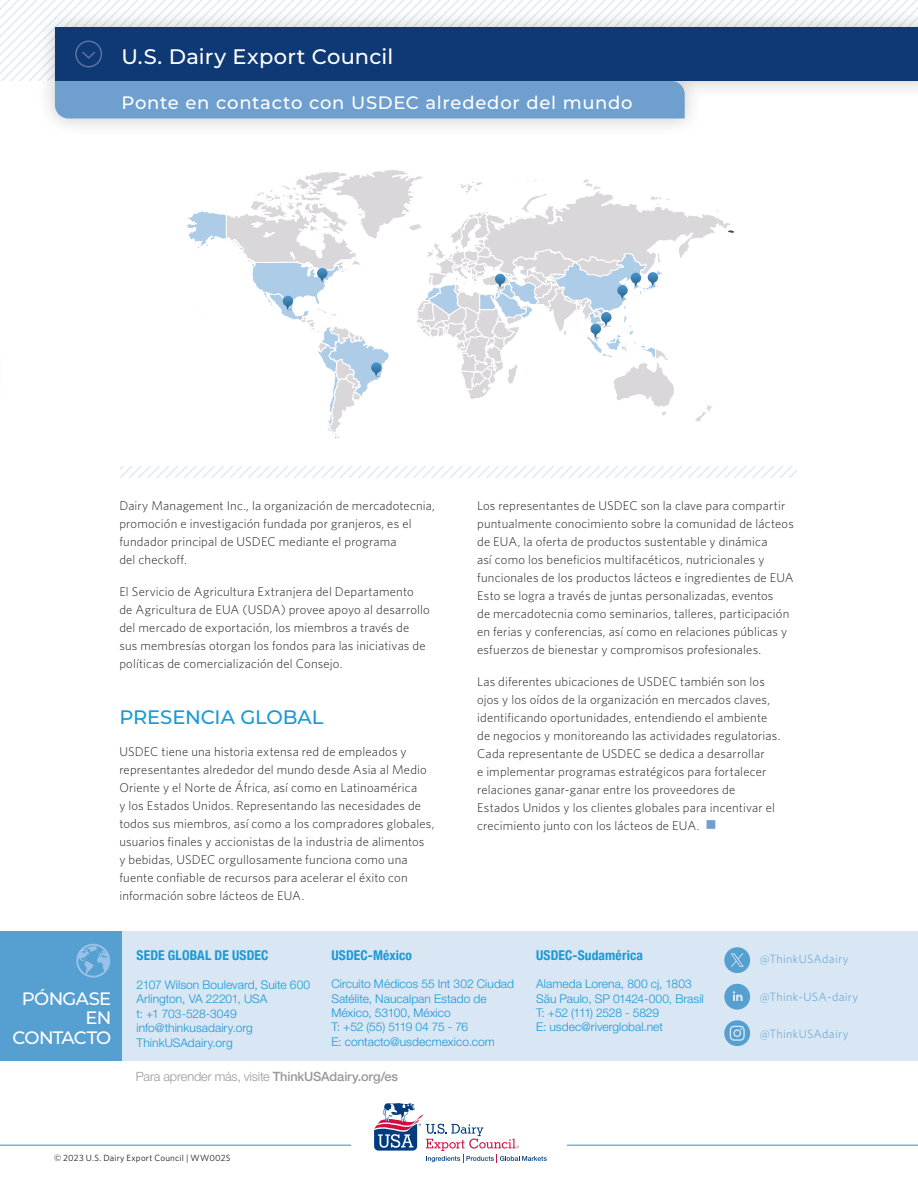
<style>
.page{position:relative;width:918px;height:1188px;background:#fff}
.page>*{position:absolute;margin:0;border:0;box-sizing:border-box;transform-origin:0 0}
.t1{font:100 21px "Montserrat";letter-spacing:.01em;color:#fff}
.Subtitle{font:300 21px/25.2px "Helvetica Neue LT";letter-spacing:.015em;color:#fff}
.Body_Copy_Level_1_Su{font:100 19.5px "Montserrat";letter-spacing:-.005em;color:#1999d6}
.Subtitle_Interior{font:100 18px "Montserrat";letter-spacing:.04em;color:#fff}
.Subtitle-2{font:100 18px "Montserrat";letter-spacing:-.04em;color:#fff}
.Contact_Info_Body_Co{font:700 condensed 13.5px "Helvetica Neue";letter-spacing:.01em;color:#1999d6}
.Body_Copy{font:300 12.75px/18px "Whitney HTF";letter-spacing:.015em;color:#231f20}
.Contact_Info_Body_Co-2{font:300 12.75px "Helvetica Neue LT";letter-spacing:-.01em;color:#98999b}
.Contact_Info_Body_Co-3{font:300 12px/14.4px "Helvetica Neue LT";letter-spacing:.005em;color:#1999d6}
.Contact_Info_Body_Co-4{font:300 12px "Whitney";letter-spacing:.03em;color:#559fd1}
.Contact_Info_Body_Co-5{font:300 12px "Helvetica Neue LT";letter-spacing:-.04em;color:#1999d6}
.Contact_Info_Body_Co-6{font:300 12px "Helvetica Neue LT";letter-spacing:-.02em;color:#1999d6}
.Body_Copy-2{font:9px "Whitney HTF";letter-spacing:.025em;color:#231f20}
.s1{color:#6e9fcf}
.s2{font-family:"Helvetica Neue";font-weight:500}
</style>
<div class="page">
<svg style="left:374px;top:1103px;width:173px;height:60px"></svg>
<div style="left:36px;top:8px;width:882px;height:129px;background:#231f20;opacity:.25"></div>
<svg style="left:0;top:0;width:918px;height:118px"></svg>
<hr style="left:0;top:1145px;width:351px;height:1px;background:#1999d6">
<hr style="left:567px;top:1145px;width:351px;height:1px;background:#1999d6">
<svg style="left:186px;top:170px;width:548px;height:269px"></svg>
<svg style="left:121px;top:467px;width:675px;height:11px"></svg>
<div style="left:0;top:932px;width:918px;height:129px;background:#d9e6f3"></div>
<div style="left:0;top:932px;width:121px;height:129px;background:#559fd1"></div>
<svg style="left:76px;top:944px;width:34px;height:34px"></svg>
<svg style="left:724px;top:1020px;width:26px;height:26px"></svg>
<svg style="left:724px;top:984px;width:26px;height:26px"></svg>
<svg style="left:724px;top:947px;width:26px;height:26px"></svg>
<h1 class="t1" style="left:122px;top:43px;width:273px">U.S. Dairy Export Council</h1>
<p class="Subtitle_Interior" style="left:122px;top:90px;width:513px">Ponte en contacto con USDEC alrededor del mundo</p>
<p class="Body_Copy" style="left:119px;top:497px;width:317px">Dairy Management Inc., la organización de mercadotecnia, promoción e investigación fundada por granjeros, es el fundador principal de USDEC mediante el programa<br>del checkoff.</p>
<p class="Body_Copy" style="left:119px;top:582px;width:312px">El Servicio de Agricultura Extranjera del Departamento de Agricultura de EUA (USDA) provee apoyo al desarrollo del mercado de exportación, los miembros a través de sus membresías otorgan los fondos para las iniciativas de políticas de comercialización del Consejo.</p>
<p class="Body_Copy_Level_1_Su" style="left:119px;top:704px;width:205px">PRESENCIA GLOBAL</p>
<p class="Body_Copy" style="left:119px;top:742px;width:317px">USDEC tiene una historia extensa red de empleados y representantes alrededor del mundo desde Asia al Medio Oriente y el Norte de África, así como en Latinoamérica<br>y los Estados Unidos. Representando las necesidades de todos sus miembros, así como a los compradores globales, usuarios finales y accionistas de la industria de alimentos<br>y bebidas, USDEC orgullosamente funciona como una fuente confiable de recursos para acelerar el éxito con información sobre lácteos de EUA.</p>
<p class="Body_Copy" style="left:477px;top:497px;width:318px">Los representantes de USDEC son la clave para compartir puntualmente conocimiento sobre la comunidad de lácteos de EUA, la oferta de productos sustentable y dinámica<br>así como los beneficios multifacéticos, nutricionales y funcionales de los productos lácteos e ingredientes de EUA Esto se logra a través de juntas personalizadas, eventos<br>de mercadotecnia como seminarios, talleres, participación en ferias y conferencias, así como en relaciones públicas y esfuerzos de bienestar y compromisos profesionales.</p>
<p class="Body_Copy" style="left:477px;top:672px;width:305px">Las diferentes ubicaciones de USDEC también son los ojos y los oídos de la organización en mercados claves, identificando oportunidades, entendiendo el ambiente de negocios y monitoreando las actividades regulatorias.<br>Cada representante de USDEC se dedica a desarrollar<br>e implementar programas estratégicos para fortalecer relaciones ganar-ganar entre los proveedores de Estados Unidos y los clientes globales para incentivar el crecimiento junto con los lácteos de EUA. <span class="s1">■</span></p>
<p class="Subtitle-2" style="left:22px;top:987px;width:91px">PÓNGASE</p>
<p class="Subtitle-2" style="left:86px;top:1006px;width:27px">EN</p>
<p class="Subtitle-2" style="left:13px;top:1026px;width:100px">CONTACTO</p>
<p class="Subtitle" style="left:29px;top:997px;width:73px">GET IN<br>TOUCH</p>
<p class="Contact_Info_Body_Co" style="left:137px;top:944px;width:133px">SEDE GLOBAL DE USDEC</p>
<p class="Contact_Info_Body_Co-3" style="left:137px;top:977px;width:175px">2107 Wilson Boulevard, Suite 600</p>
<p class="Contact_Info_Body_Co-3" style="left:137px;top:992px;width:132px">Arlington, VA 22201, USA</p>
<p class="Contact_Info_Body_Co-3" style="left:137px;top:1006px;width:102px">t: +1 703-528-3049</p>
<p class="Contact_Info_Body_Co-3" style="left:137px;top:1021px;width:118px">info@thinkusadairy.org</p>
<p class="Contact_Info_Body_Co-3" style="left:137px;top:1035px;width:98px">ThinkUSAdairy.org</p>
<p class="Contact_Info_Body_Co" style="left:331px;top:944px;width:82px">USDEC-México</p>
<p class="Contact_Info_Body_Co-3" style="left:331px;top:976px;width:184px">Circuito Médicos 55 Int 302 Ciudad<br>Satélite, Naucalpan Estado de<br>México, 53100, México</p>
<p class="Contact_Info_Body_Co-5" style="left:331px;top:1020px;width:138px">T: +52 (55) 5119 04 75 - 76</p>
<p class="Contact_Info_Body_Co-3" style="left:331px;top:1034px;width:165px">E: contacto@usdecmexico.com</p>
<p class="Contact_Info_Body_Co-2" style="left:136px;top:1069px;width:264px">Para aprender más, visite <span class="s2">ThinkUSAdairy.org/es</span></p>
<p class="Contact_Info_Body_Co" style="left:536px;top:944px;width:108px">USDEC-Sudamérica</p>
<p class="Contact_Info_Body_Co-3" style="left:536px;top:976px;width:157px">Alameda Lorena, 800 cj, 1803</p>
<p class="Contact_Info_Body_Co-3" style="left:536px;top:991px;width:169px">Sãu Paulo, SP 01424-000, Brasil</p>
<p class="Contact_Info_Body_Co-6" style="left:536px;top:1005px;width:125px">T: +52 (111) 2528 - 5829</p>
<p class="Contact_Info_Body_Co-3" style="left:536px;top:1020px;width:128px">E: usdec@riverglobal.net</p>
<p class="Contact_Info_Body_Co-4" style="left:760px;top:952px;width:90px">@ThinkUSAdairy</p>
<p class="Contact_Info_Body_Co-4" style="left:760px;top:990px;width:100px">@Think-USA-dairy</p>
<p class="Contact_Info_Body_Co-4" style="left:760px;top:1027px;width:90px">@ThinkUSAdairy</p>
<p class="Body_Copy-2" style="left:54px;top:1153px;width:178px">© 2023 U.S. Dairy Export Council | WW002S</p>
</div>
